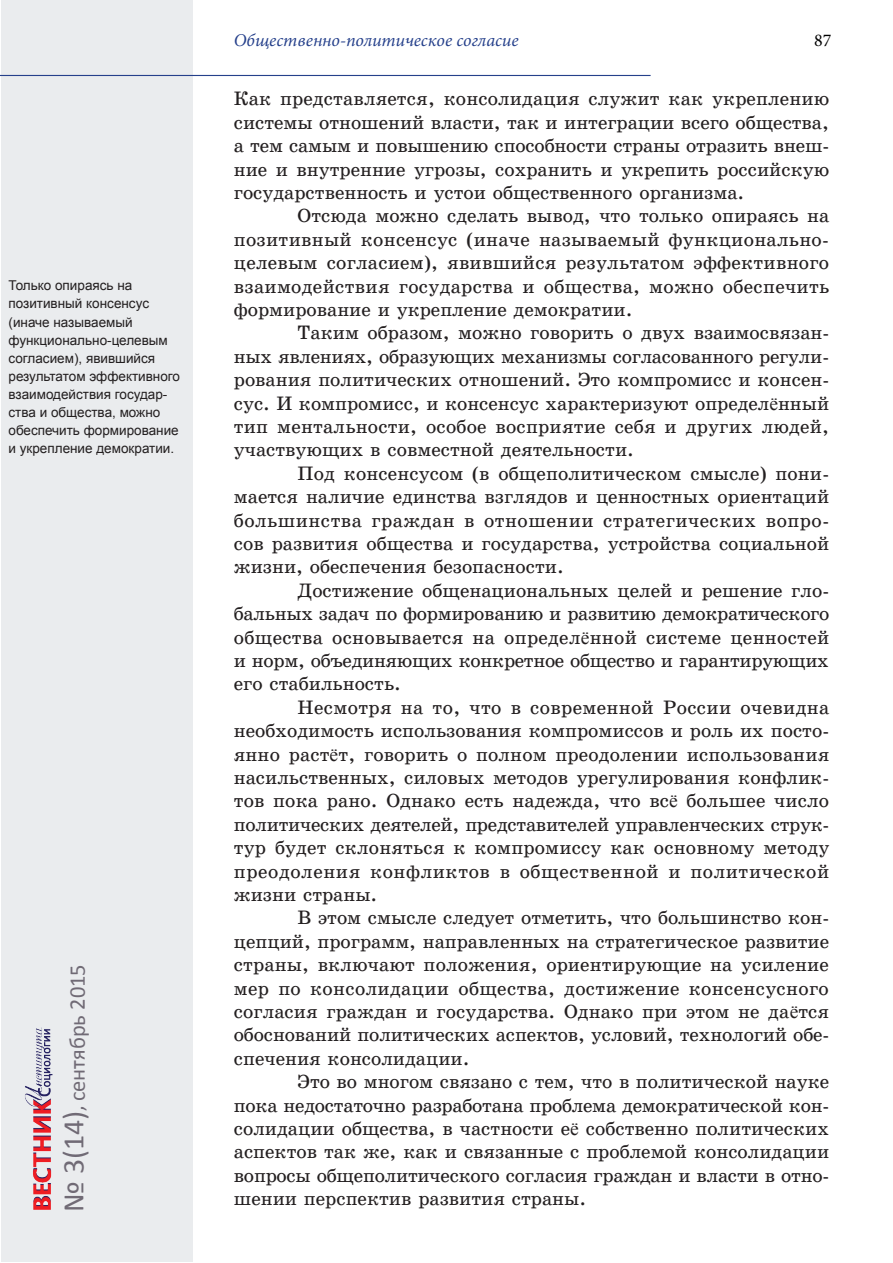
<style>
.page{position:relative;width:893px;height:1263px;background:#fff}
.page>*{position:absolute;margin:0;border:0;box-sizing:border-box;transform-origin:0 0}
.t1{font:22.5px "Calibri";color:#706a75}
.Текст{font:19.5px/23.4px "School Book C";color:#231f20;text-align:justify}
.t2{font:italic 18px "Minion Pro";color:#25408b}
.t3{font:18px "Minion Pro";color:#000}
.Сноска_сбоку{font:13.5px/18px "Arial";color:#231f20}
.s1{font-size:30px}
.s2{font-family:"Times New Roman"}
</style>
<div class="page">
<div style="left:1px;top:1px;width:192px;height:1261px;background:#eaecee"></div>
<hr style="left:0;top:75px;width:651px;height:1px;background:#25408b">
<img style="left:25px;top:1027px;width:28px;height:183px">
<p class="Сноска_сбоку" style="left:9px;top:277px;width:173px">Только опираясь на позитивный консенсус (иначе называемый функционально-целевым согласием), явившийся результатом эффективного взаимодействия государ&shy;ства и общества, можно обеспечить формирование и укрепление демократии.</p>
<p class="t1" style="left:63px;top:1212px;width:249px;rotate:-90deg"><span class="s1">№ 3(14)</span>, сентябрь 2015</p>
<p class="t2" style="left:234px;top:28px;width:286px">Общественно-политическое согласие</p>
<p class="t3" style="left:814px;top:29px;width:19px">87</p>
<p class="Текст" style="left:234px;top:87px;width:597px">Как представляется, консолидация служит как укреплению системы отношений власти, так и интеграции всего общества, а тем самым и повышению способности страны отразить внеш&shy;ние и внутренние угрозы, сохранить и укрепить российскую государственность и устои общественного организма.</p>
<p class="Текст" style="left:234px;top:204px;width:597px;text-indent:64px">Отсюда можно сделать вывод, что только опираясь на позитивный консенсус (иначе называемый функционально&shy;целевым согласием), явившийся результатом эффективного взаимодействия государства и общества, можно обеспечить формирование и укрепление демократии.</p>
<p class="Текст" style="left:234px;top:321px;width:597px;text-indent:64px">Таким образом, можно говорить о двух взаимосвязан&shy;ных явлениях, образующих механизмы согласованного регули&shy;рования политических отношений. Это компромисс и консен&shy;сус. И компромисс, и консенсус характеризуют определ<span class="s2">ё</span>нный тип ментальности, особое восприятие себя и других людей, участвующих в совместной деятельности.</p>
<p class="Текст" style="left:234px;top:462px;width:597px;text-indent:64px">Под консенсусом (в общеполитическом смысле) пони&shy;мается наличие единства взглядов и ценностных ориентаций большинства граждан в отношении стратегических вопро&shy;сов развития общества и государства, устройства социальной жизни, обеспечения безопасности.</p>
<p class="Текст" style="left:234px;top:579px;width:597px;text-indent:64px">Достижение общенациональных целей и решение гло&shy;бальных задач по формированию и развитию демократического общества основывается на определ<span class="s2">ё</span>нной системе ценностей и норм, объединяющих конкретное общество и гарантирующих его стабильность.</p>
<p class="Текст" style="left:234px;top:696px;width:597px;text-indent:64px">Несмотря на то, что в современной России очевидна необходимость использования компромиссов и роль их посто&shy;янно раст<span class="s2">ё</span>т, говорить о полном преодолении использования насильственных, силовых методов урегулирования конфлик&shy;тов пока рано. Однако есть надежда, что вс<span class="s2">ё</span> большее число политических деятелей, представителей управленческих струк&shy;тур будет склоняться к компромиссу как основному методу преодоления конфликтов в общественной и политической жизни страны.</p>
<p class="Текст" style="left:234px;top:906px;width:597px;text-indent:64px">В этом смысле следует отметить, что большинство кон&shy;цепций, программ, направленных на стратегическое развитие страны, включают положения, ориентирующие на усиление мер по консолидации общества, достижение консенсусного согласия граждан и государства. Однако при этом не да<span class="s2">ё</span>тся обоснований политических аспектов, условий, технологий обе&shy;спечения консолидации.</p>
<p class="Текст" style="left:234px;top:1070px;width:597px;text-indent:64px">Это во многом связано с тем, что в политической науке пока недостаточно разработана проблема демократической кон&shy;солидации общества, в частности е<span class="s2">ё</span> собственно политических аспектов так же, как и связанные с проблемой консолидации вопросы общеполитического согласия граждан и власти в отно&shy;шении перспектив развития страны.</p>
</div>
